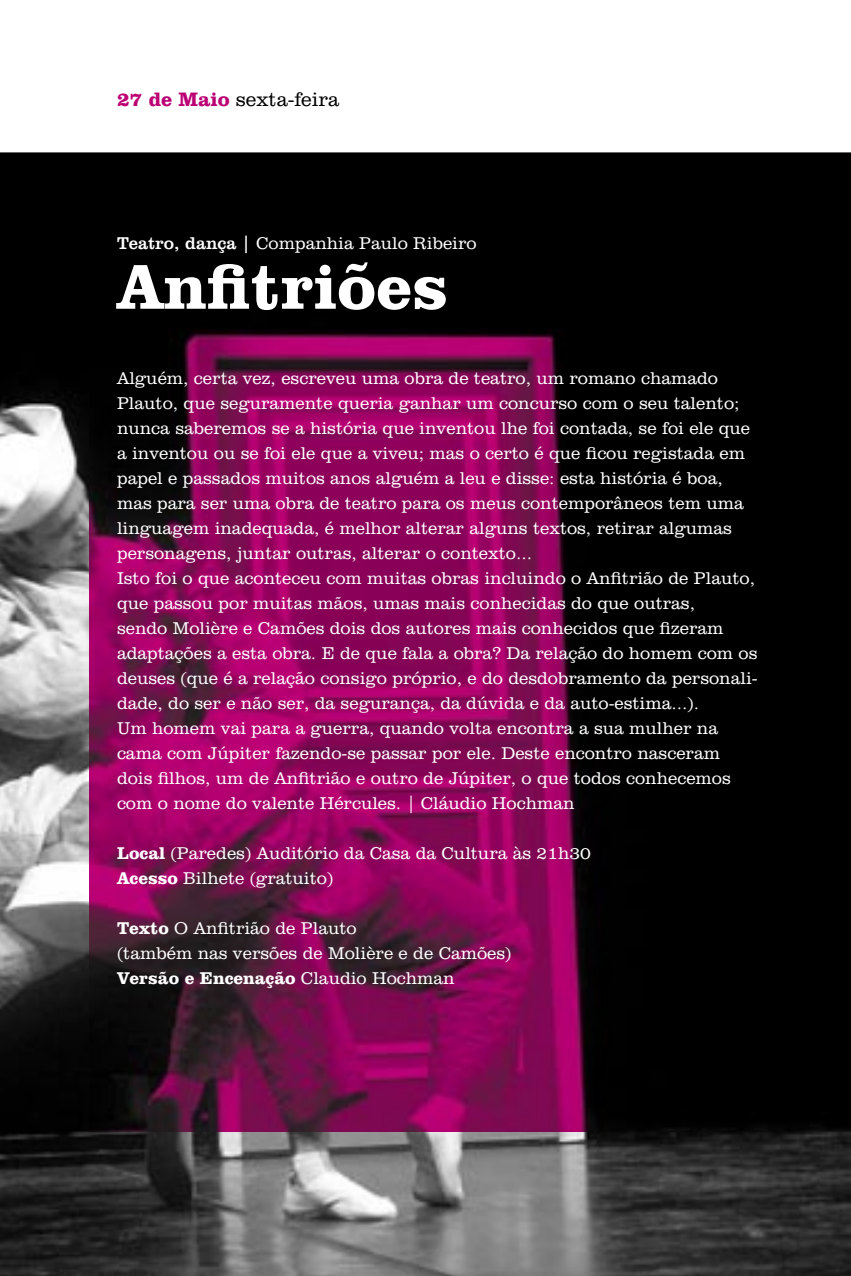
<style>
.page{position:relative;width:851px;height:1276px;background:#fff}
.page>*{position:absolute;margin:0;border:0;box-sizing:border-box;transform-origin:0 0}
.t1{font:65px "Clarendon Bold BT";color:#fff}
.t2{font:20px "Clarendon Light BT";color:#000}
.t3{font:17.5px/25px "Clarendon Light BT";color:#fff}
.t4{font:17.5px "Clarendon Bold BT";color:#fff}
.s1{font-family:"Clarendon Bold BT";color:#bb0074}
.s2{font-family:"Clarendon BT"}
.s3{font-family:"Clarendon Bold BT"}
.s4{font-family:"Clarendon Light BT"}
</style>
<div class="page">
<img style="left:0;top:152px;width:850px;height:1124px">
<img style="left:90px;top:208px;width:718px;height:923px">
<p class="t2" style="left:117px;top:87px;width:224px"><span class="s1">27 de Maio</span> sexta-feira</p>
<p class="t3" style="left:117px;top:230px;width:361px"><span class="s2">Teatro, dança |</span> Companhia Paulo Ribeiro</p>
<h1 class="t1" style="left:117px;top:246px;width:332px">Anfitriões</h1>
<p class="t3" style="left:117px;top:365px;width:642px">Alguém, certa vez, escreveu uma obra de teatro, um romano chamado Plauto, que seguramente queria ganhar um concurso com o seu talento; nunca saberemos se a história que inventou lhe foi contada, se foi ele que a inventou ou se foi ele que a viveu; mas o certo é que ficou registada em papel e passados muitos anos alguém a leu e disse: esta história é boa, mas para ser uma obra de teatro para os meus contemporâneos tem uma linguagem inadequada, é melhor alterar alguns textos, retirar algumas personagens, juntar outras, alterar o contexto...<br>Isto foi o que aconteceu com muitas obras incluindo o Anfitrião de Plauto, que passou por muitas mãos, umas mais conhecidas do que outras,<br>sendo Molière e Camões dois dos autores mais conhecidos que fizeram adaptações a esta obra. E de que fala a obra? Da relação do homem com os deuses (que é a relação consigo próprio, e do desdobramento da personali&shy;dade, do ser e não ser, da segurança, da dúvida e da auto-estima...).<br>Um homem vai para a guerra, quando volta encontra a sua mulher na cama com Júpiter fazendo-se passar por ele. Deste encontro nasceram dois filhos, um de Anfitrião e outro de Júpiter, o que todos conhecemos com o nome do valente Hércules. | Cláudio Hochman</p>
<p class="t3" style="left:117px;top:840px;width:475px"><span class="s3">Local</span> (Paredes) Auditório da Casa da Cultura às 21h30<br><span class="s3">Acesso</span> Bilhete (gratuito)</p>
<p class="t3" style="left:117px;top:915px;width:396px"><span class="s3">Texto</span> O Anfitrião de Plauto<br>(também nas versões de Molière e de Camões)</p>
<p class="t4" style="left:117px;top:967px;width:339px">Versão e Encenação <span class="s4">Claudio Hochman</span></p>
</div>
